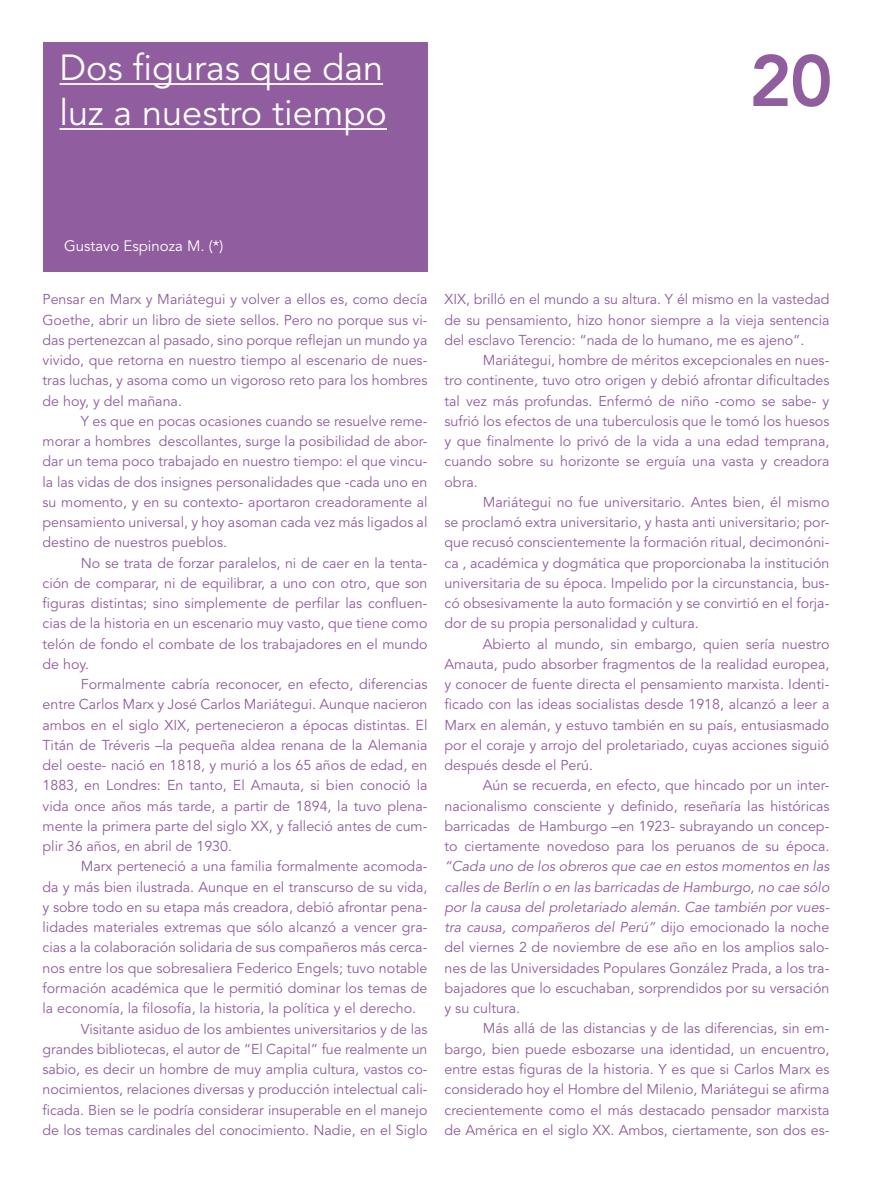
<style>
.page{position:relative;width:872px;height:1191px;background:#fff}
.page>*{position:absolute;margin:0;border:0;box-sizing:border-box;transform-origin:0 0}
.t1{font:800 72px "Avenir LT Std";color:#905d9e}
.t2{font:36px/45px "Avenir LT Std";color:#fff}
.t3{font:15px "Avenir LT Std";color:#fff}
.t4{font:14.25px/20.2px "Avenir LT Std";color:#905d9e;text-align:justify}
.s1{font-style:italic}
</style>
<div class="page">
<div style="left:43px;top:43px;width:384px;height:229px;background:#905d9e"></div>
<hr style="left:60px;top:83px;width:323px;height:2px;background:#fff">
<hr style="left:60px;top:128px;width:327px;height:2px;background:#fff">
<h2 class="t2" style="left:60px;top:46px;width:329px">Dos figuras que dan luz a nuestro tiempo</h2>
<h1 class="t1" style="left:749px;top:38px;width:85px">20</h1>
<p class="t3" style="left:64px;top:237px;width:161px">Gustavo Espinoza M. (*)</p>
<p class="t4" style="left:43px;top:290px;width:386px">Pensar en Marx y Mariátegui y volver a ellos es, como decía Goethe, abrir un libro de siete sellos. Pero no porque sus vi&shy;das pertenezcan al pasado, sino porque reflejan un mundo ya vivido, que retorna en nuestro tiempo al escenario de nues&shy;tras luchas, y asoma como un vigoroso reto para los hombres de hoy, y del mañana.</p>
<p class="t4" style="left:43px;top:411px;width:386px;text-indent:38px">Y es que en pocas ocasiones cuando se resuelve reme&shy;morar a hombres descollantes, surge la posibilidad de abor&shy;dar un tema poco trabajado en nuestro tiempo: el que vincu&shy;la las vidas de dos insignes personalidades que -cada uno en su momento, y en su contexto- aportaron creadoramente al pensamiento universal, y hoy asoman cada vez más ligados al destino de nuestros pueblos.</p>
<p class="t4" style="left:43px;top:553px;width:386px;text-indent:38px">No se trata de forzar paralelos, ni de caer en la tenta&shy;ción de comparar, ni de equilibrar, a uno con otro, que son figuras distintas; sino simplemente de perfilar las confluen&shy;cias de la historia en un escenario muy vasto, que tiene como telón de fondo el combate de los trabajadores en el mundo de hoy.</p>
<p class="t4" style="left:43px;top:674px;width:386px;text-indent:38px">Formalmente cabría reconocer, en efecto, diferencias entre Carlos Marx y José Carlos Mariátegui. Aunque nacieron ambos en el siglo XIX, pertenecieron a épocas distintas. El Titán de Tréveris –la pequeña aldea renana de la Alemania del oeste- nació en 1818, y murió a los 65 años de edad, en 1883, en Londres: En tanto, El Amauta, si bien conoció la vida once años más tarde, a partir de 1894, la tuvo plena&shy;mente la primera parte del siglo XX, y falleció antes de cum&shy;plir 36 años, en abril de 1930.</p>
<p class="t4" style="left:81px;top:857px;width:348px">Marx perteneció a una familia formalmente acomoda-</p>
<p class="t4" style="left:43px;top:877px;width:386px">da y más bien ilustrada. Aunque en el transcurso de su vida,</p>
<p class="t4" style="left:43px;top:897px;width:386px">y sobre todo en su etapa más creadora, debió afrontar pena-</p>
<p class="t4" style="left:43px;top:917px;width:386px">lidades materiales extremas que sólo alcanzó a vencer gra-</p>
<p class="t4" style="left:43px;top:938px;width:386px">cias a la colaboración solidaria de sus compañeros más cerca-</p>
<p class="t4" style="left:43px;top:958px;width:386px">nos entre los que sobresaliera Federico Engels; tuvo notable</p>
<p class="t4" style="left:43px;top:978px;width:386px">formación académica que le permitió dominar los temas de</p>
<p class="t4" style="left:43px;top:998px;width:375px">la economía, la filosofía, la historia, la política y el derecho.</p>
<p class="t4" style="left:81px;top:1019px;width:348px">Visitante asiduo de los ambientes universitarios y de las</p>
<p class="t4" style="left:43px;top:1039px;width:386px">grandes bibliotecas, el autor de “El Capital” fue realmente un</p>
<p class="t4" style="left:43px;top:1059px;width:386px">sabio, es decir un hombre de muy amplia cultura, vastos co-</p>
<p class="t4" style="left:43px;top:1079px;width:386px">nocimientos, relaciones diversas y producción intelectual cali-</p>
<p class="t4" style="left:43px;top:1100px;width:386px">ficada. Bien se le podría considerar insuperable en el manejo</p>
<p class="t4" style="left:43px;top:1120px;width:386px">de los temas cardinales del conocimiento. Nadie, en el Siglo</p>
<p class="t4" style="left:444px;top:290px;width:386px">XIX, brilló en el mundo a su altura. Y él mismo en la vastedad de su pensamiento, hizo honor siempre a la vieja sentencia del esclavo Terencio: “nada de lo humano, me es ajeno”.</p>
<p class="t4" style="left:444px;top:350px;width:386px;text-indent:38px">Mariátegui, hombre de méritos excepcionales en nues&shy;tro continente, tuvo otro origen y debió afrontar dificultades tal vez más profundas. Enfermó de niño -como se sabe- y sufrió los efectos de una tuberculosis que le tomó los huesos y que finalmente lo privó de la vida a una edad temprana, cuando sobre su horizonte se erguía una vasta y creadora obra.</p>
<p class="t4" style="left:444px;top:492px;width:386px;text-indent:38px">Mariátegui no fue universitario. Antes bien, él mismo se proclamó extra universitario, y hasta anti universitario; por&shy;que recusó conscientemente la formación ritual, decimonóni&shy;ca , académica y dogmática que proporcionaba la institución universitaria de su época. Impelido por la circunstancia, bus&shy;có obsesivamente la auto formación y se convirtió en el forja&shy;dor de su propia personalidad y cultura.</p>
<p class="t4" style="left:444px;top:634px;width:386px;text-indent:38px">Abierto al mundo, sin embargo, quien sería nuestro Amauta, pudo absorber fragmentos de la realidad europea, y conocer de fuente directa el pensamiento marxista. Identi&shy;ficado con las ideas socialistas desde 1918, alcanzó a leer a Marx en alemán, y estuvo también en su país, entusiasmado por el coraje y arrojo del proletariado, cuyas acciones siguió después desde el Perú.</p>
<p class="t4" style="left:444px;top:775px;width:386px;text-indent:38px">Aún se recuerda, en efecto, que hincado por un inter&shy;nacionalismo consciente y definido, reseñaría las históricas barricadas de Hamburgo –en 1923- subrayando un concep&shy;to ciertamente novedoso para los peruanos de su época.</p>
<p class="t4" style="left:444px;top:856px;width:386px"><span class="s1">“Cada uno de los obreros que cae en estos momentos en las calles de Berlín o en las barricadas de Hamburgo, no cae sólo por la causa del proletariado alemán. Cae también por vues&shy;tra causa, compañeros del Perú”</span> dijo emocionado la noche del viernes 2 de noviembre de ese año en los amplios salo&shy;nes de las Universidades Populares González Prada, a los tra&shy;bajadores que lo escuchaban, sorprendidos por su versación y su cultura.</p>
<p class="t4" style="left:444px;top:1018px;width:386px;text-indent:38px">Más allá de las distancias y de las diferencias, sin em&shy;bargo, bien puede esbozarse una identidad, un encuentro, entre estas figuras de la historia. Y es que si Carlos Marx es considerado hoy el Hombre del Milenio, Mariátegui se afirma crecientemente como el más destacado pensador marxista de América en el siglo XX. Ambos, ciertamente, son dos es-</p>
</div>
